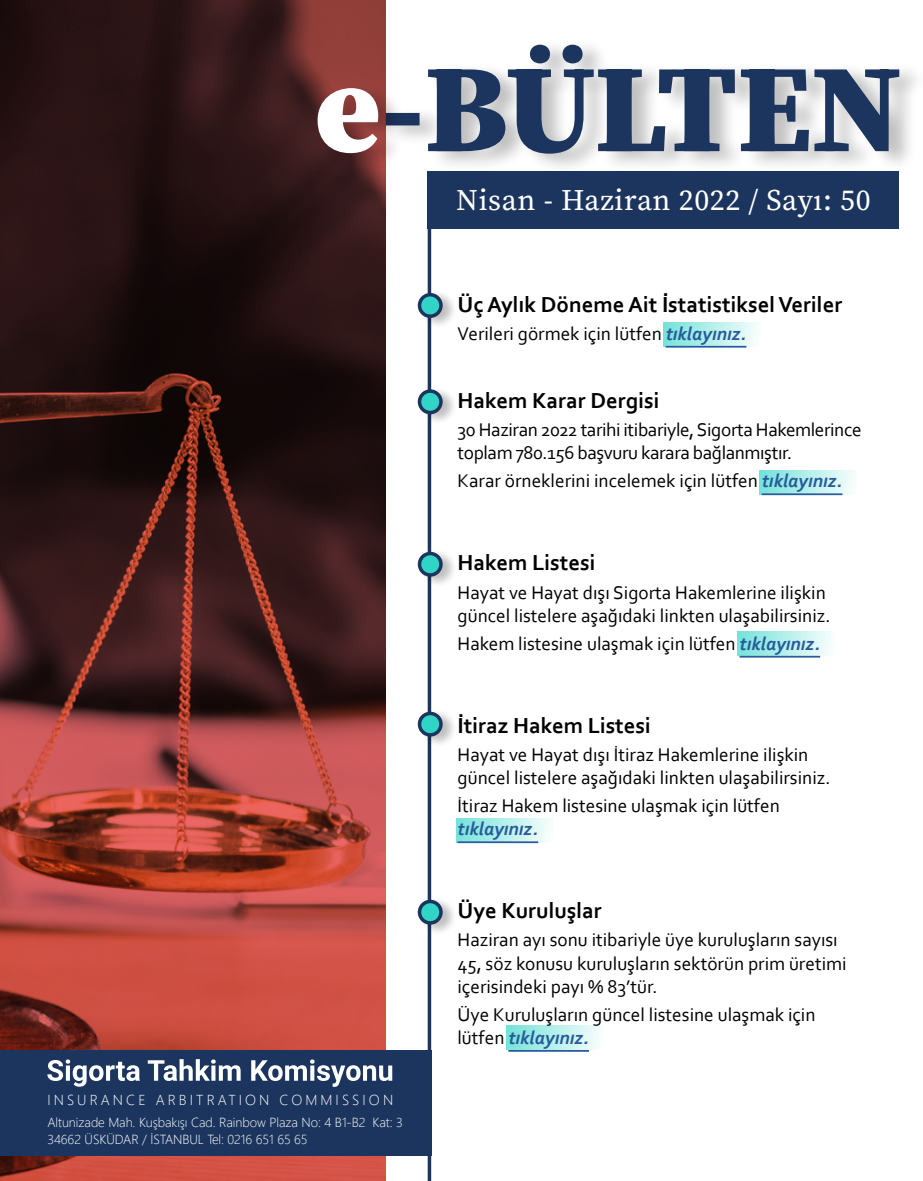
<style>
.page{position:relative;width:923px;height:1181px;background:#fff}
.page>*{position:absolute;margin:0;border:0;box-sizing:border-box;transform-origin:0 0}
.t1{font:29.75px "Source Serif Variable";letter-spacing:.02em;color:#fff}
.t2{font:700 22.75px "Corbel";color:#000}
.t3{font:19.25px/23.1px "Corbel";color:#000}
.t4{font:19.25px/23.1px "Corbel";letter-spacing:-.02em;color:#000}
.t5{font:italic 700 19.25px "Corbel";color:#275b9b}
.t6{font:300 14.35px "Segoe UI";letter-spacing:.215em;color:#fff}
.t7{font:300 13.12px/17.3px "Segoe UI";letter-spacing:-.005em;color:#fff}
.s1{font-weight:700;font-style:italic;color:#275b9b}
</style>
<div class="page">
<div style="left:663px;top:322px;width:98px;height:24px;background:linear-gradient(to right,#74e2da,#f9fdfd)"></div>
<div style="left:759px;top:471px;width:98px;height:24px;background:linear-gradient(to right,#74e2da,#f9fdfd)"></div>
<div style="left:737px;top:632px;width:98px;height:24px;background:linear-gradient(to right,#74e2da,#f9fdfd)"></div>
<div style="left:456px;top:818px;width:97px;height:24px;background:linear-gradient(to right,#75e3da,#fafefd)"></div>
<div style="left:506px;top:1026px;width:97px;height:24px;background:linear-gradient(to right,#75e2da,#f9fefd)"></div>
<svg style="left:0;top:0;width:386px;height:1181px;background:#602824"></svg>
<div style="left:386px;top:39px;width:537px;height:135px;background:#000;opacity:.25"></div>
<svg style="left:386px;top:45px;width:513px;height:109px"></svg>
<div style="left:428px;top:171px;width:471px;height:57px;background:#1c355e"></div>
<div style="left:318px;top:81px;width:88px;height:93px;background:#000;opacity:.25"></div>
<svg style="left:317px;top:88px;width:61px;height:65px"></svg>
<hr style="left:428px;top:228px;width:3px;height:953px;background:#1c355e">
<hr style="left:665px;top:346px;width:81px;height:2px;background:#275b9b">
<div style="left:418px;top:290px;width:40px;height:39px;background:#000;opacity:.25"></div>
<div style="left:419px;top:295px;width:22px;height:21px;background:#30d5c8;border-radius:50%"></div>
<div style="left:418px;top:293px;width:25px;height:25px;border:4px solid #1c355e;border-radius:50%"></div>
<hr style="left:761px;top:493px;width:81px;height:2px;background:#275b9b">
<div style="left:418px;top:386px;width:40px;height:40px;background:#000;opacity:.25"></div>
<div style="left:419px;top:391px;width:22px;height:21px;background:#30d5c8;border-radius:50%"></div>
<div style="left:418px;top:389px;width:25px;height:25px;border:4px solid #1c355e;border-radius:50%"></div>
<hr style="left:739px;top:656px;width:81px;height:1px;background:#275b9b">
<div style="left:418px;top:549px;width:40px;height:39px;background:#000;opacity:.25"></div>
<div style="left:419px;top:553px;width:22px;height:22px;background:#30d5c8;border-radius:50%"></div>
<div style="left:418px;top:552px;width:25px;height:25px;border:4px solid #1c355e;border-radius:50%"></div>
<hr style="left:457px;top:841px;width:81px;height:2px;background:#275b9b">
<div style="left:418px;top:708px;width:40px;height:40px;background:#000;opacity:.25"></div>
<div style="left:419px;top:713px;width:22px;height:22px;background:#30d5c8;border-radius:50%"></div>
<div style="left:418px;top:711px;width:25px;height:25px;border:4px solid #1c355e;border-radius:50%"></div>
<hr style="left:508px;top:1050px;width:81px;height:1px;background:#275b9b">
<div style="left:418px;top:896px;width:40px;height:40px;background:#000;opacity:.25"></div>
<div style="left:419px;top:901px;width:22px;height:22px;background:#30d5c8;border-radius:50%"></div>
<div style="left:418px;top:899px;width:25px;height:25px;border:4px solid #1c355e;border-radius:50%"></div>
<div style="left:0;top:1050px;width:431px;height:105px;background:#1c355e"></div>
<svg style="left:47px;top:1059px;width:345px;height:28px"></svg>
<p class="t6" style="left:47px;top:1086px;width:347px">INSURANCE ARBITRATION COMMISSION</p>
<p class="t7" style="left:47px;top:1112px;width:357px">Altunizade Mah. Kuşbakışı Cad. Rainbow Plaza No: 4 B1-B2 Kat: 3<br>34662 ÜSKÜDAR / İSTANBUL Tel: 0216 651 65 65</p>
<h1 class="t1" style="left:456px;top:180px;width:416px">Nisan - Haziran 2022 / Sayı: 50</h1>
<p class="t2" style="left:457px;top:290px;width:386px">Üç Aylık Döneme Ait İstatistiksel Veriler</p>
<p class="t3" style="left:457px;top:321px;width:290px">Verileri görmek için lütfen <span class="s1">tıklayınız.</span></p>
<p class="t2" style="left:457px;top:386px;width:203px">Hakem Karar Dergisi</p>
<p class="t4" style="left:457px;top:418px;width:405px">30 Haziran 2022 tarihi itibariyle, Sigorta Hakemlerince toplam 780.156 başvuru karara bağlanmıştır.</p>
<p class="t3" style="left:457px;top:469px;width:386px">Karar örneklerini incelemek için lütfen <span class="s1">tıklayınız.</span></p>
<p class="t2" style="left:457px;top:549px;width:139px">Hakem Listesi</p>
<p class="t3" style="left:457px;top:580px;width:374px">Hayat ve Hayat dışı Sigorta Hakemlerine ilişkin güncel listelere aşağıdaki linkten ulaşabilirsiniz.</p>
<p class="t3" style="left:457px;top:631px;width:364px">Hakem listesine ulaşmak için lütfen <span class="s1">tıklayınız.</span></p>
<p class="t2" style="left:457px;top:711px;width:195px">İtiraz Hakem Listesi</p>
<p class="t3" style="left:457px;top:742px;width:374px">Hayat ve Hayat dışı İtiraz Hakemlerine ilişkin güncel listelere aşağıdaki linkten ulaşabilirsiniz.</p>
<p class="t3" style="left:457px;top:793px;width:324px">İtiraz Hakem listesine ulaşmak için lütfen</p>
<p class="t5" style="left:457px;top:817px;width:82px">tıklayınız.</p>
<p class="t2" style="left:457px;top:896px;width:146px">Üye Kuruluşlar</p>
<p class="t3" style="left:457px;top:928px;width:390px">Haziran ayı sonu itibariyle üye kuruluşların sayısı<br>45, söz konusu kuruluşların sektörün prim üretimi içerisindeki payı % 83’tür.</p>
<p class="t3" style="left:457px;top:1002px;width:359px">Üye Kuruluşların güncel listesine ulaşmak için lütfen <span class="s1">tıklayınız.</span></p>
</div>
